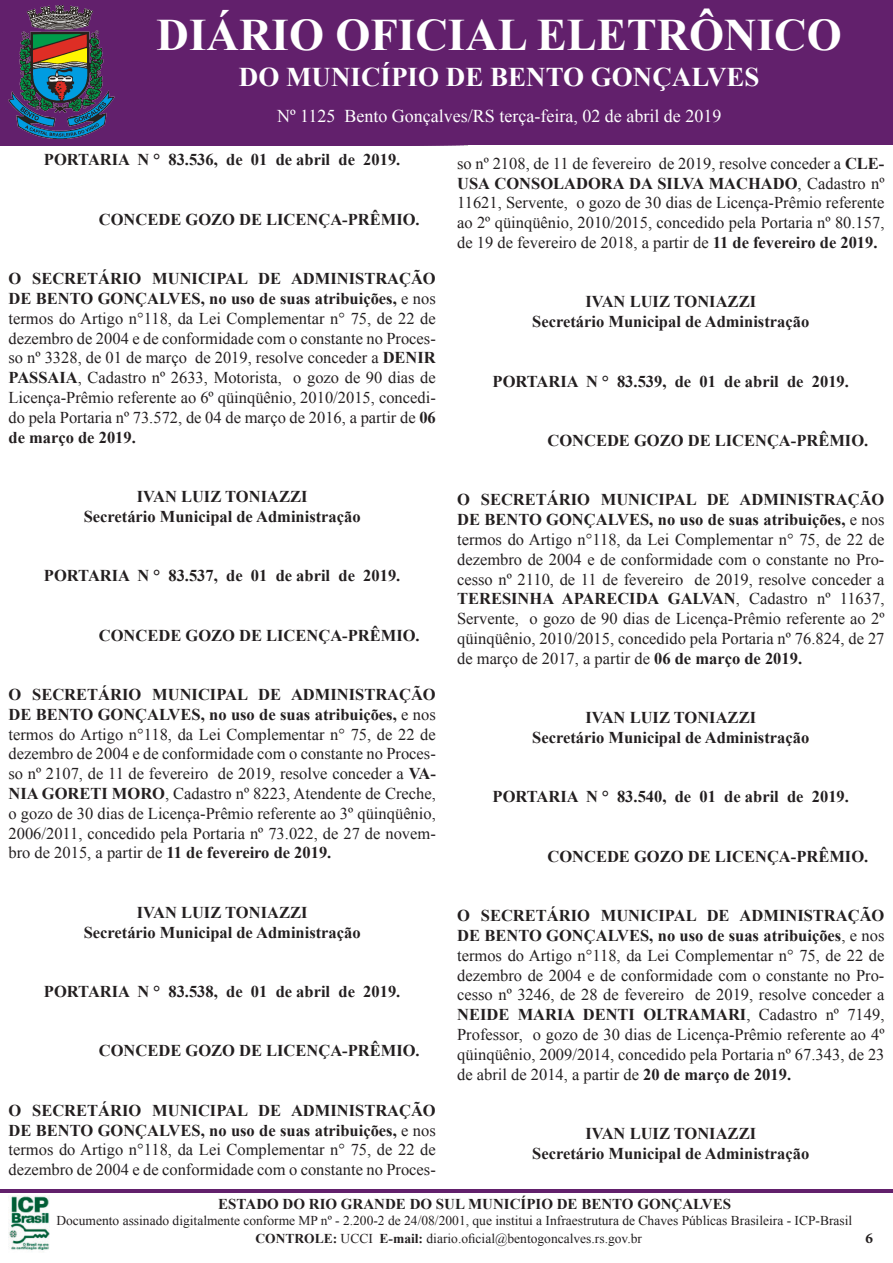
<style>
.page{position:relative;width:893px;height:1263px;background:#fff}
.page>*{position:absolute;margin:0;border:0;box-sizing:border-box;transform-origin:0 0}
.t1{font:700 45px "Times New Roman";color:#fff}
.t2{font:700 27px "Times New Roman";color:#fff}
.t3{font:18px "Times New Roman";color:#fff}
.t4{font:16.5px/19.8px "Times New Roman";color:#231f20;text-align:justify}
.t5{font:700 16.5px "Times New Roman";color:#231f20}
.t6{font:700 15px "Times New Roman";color:#231f20}
.t7{font:700 15px "Minion Pro";color:#231f20}
.t8{font:13.5px "Times New Roman";color:#231f20}
.s1{font-weight:700}
</style>
<div class="page">
<svg style="left:0;top:0;width:893px;height:146px;background:#60256c"></svg>
<hr style="left:0;top:1189px;width:893px;height:3px;background:#62206c">
<img style="left:9px;top:1195px;width:41px;height:56px">
<p class="t1" style="left:157px;top:4px;width:687px">DIÁRIO OFICIAL ELETRÔNICO</p>
<p class="t2" style="left:239px;top:58px;width:522px">DO MUNICÍPIO DE BENTO GONÇALVES</p>
<p class="t3" style="left:306px;top:104px;width:10px">3</p>
<p class="t3" style="left:501px;top:104px;width:16px">in</p>
<p class="t3" style="left:265px;top:104px;width:469px">Nº 472 Bento Gonçalves/RS Quarta-feira, 10 de Agosto de 2016</p>
<p class="t3" style="left:277px;top:104px;width:446px">Nº 1125 Bento Gonçalves/RS terça-feira, 02 de abril de 2019</p>
<p class="t5" style="left:44px;top:148px;width:358px">PORTARIA N ° 83.536, de 01 de abril de 2019.</p>
<p class="t5" style="left:99px;top:208px;width:322px">CONCEDE GOZO DE LICENÇA-PRÊMIO.</p>
<p class="t4" style="left:9px;top:268px;width:429px"><span class="s1">O SECRETÁRIO MUNICIPAL DE ADMINISTRAÇÃO DE BENTO GONÇALVES, no uso de suas atribuições,</span> e nos termos do Artigo n°118, da Lei Complementar n° 75, de 22 de dezembro de 2004 e de conformidade com o constante no Proces&shy;so nº 3328, de 01 de março de 2019, resolve conceder a <span class="s1">DENIR PASSAIA</span>, Cadastro nº 2633, Motorista, o gozo de 90 dias de Licença-Prêmio referente ao 6º qüinqüênio, 2010/2015, concedi&shy;do pela Portaria nº 73.572, de 04 de março de 2016, a partir de <span class="s1">06 de março de 2019.</span></p>
<p class="t5" style="left:137px;top:485px;width:172px">IVAN LUIZ TONIAZZI</p>
<p class="t5" style="left:84px;top:505px;width:278px">Secretário Municipal de Administração</p>
<p class="t5" style="left:44px;top:564px;width:358px">PORTARIA N ° 83.537, de 01 de abril de 2019.</p>
<p class="t5" style="left:99px;top:624px;width:322px">CONCEDE GOZO DE LICENÇA-PRÊMIO.</p>
<p class="t4" style="left:9px;top:684px;width:429px"><span class="s1">O SECRETÁRIO MUNICIPAL DE ADMINISTRAÇÃO DE BENTO GONÇALVES, no uso de suas atribuições,</span> e nos termos do Artigo n°118, da Lei Complementar n° 75, de 22 de dezembro de 2004 e de conformidade com o constante no Proces&shy;so nº 2107, de 11 de fevereiro de 2019, resolve conceder a <span class="s1">VA-NIA GORETI MORO</span>, Cadastro nº 8223, Atendente de Creche, o gozo de 30 dias de Licença-Prêmio referente ao 3º qüinqüênio, 2006/2011, concedido pela Portaria nº 73.022, de 27 de novem&shy;bro de 2015, a partir de <span class="s1">11 de fevereiro de 2019.</span></p>
<p class="t5" style="left:137px;top:901px;width:172px">IVAN LUIZ TONIAZZI</p>
<p class="t5" style="left:84px;top:921px;width:278px">Secretário Municipal de Administração</p>
<p class="t5" style="left:44px;top:980px;width:358px">PORTARIA N ° 83.538, de 01 de abril de 2019.</p>
<p class="t5" style="left:99px;top:1039px;width:322px">CONCEDE GOZO DE LICENÇA-PRÊMIO.</p>
<p class="t4" style="left:9px;top:1100px;width:429px"><span class="s1">O SECRETÁRIO MUNICIPAL DE ADMINISTRAÇÃO DE BENTO GONÇALVES, no uso de suas atribuições,</span> e nos termos do Artigo n°118, da Lei Complementar n° 75, de 22 de dezembro de 2004 e de conformidade com o constante no Proces-</p>
<p class="t4" style="left:457px;top:153px;width:429px">so nº 2108, de 11 de fevereiro de 2019, resolve conceder a <span class="s1">CLE-USA CONSOLADORA DA SILVA MACHADO</span>, Cadastro nº 11621, Servente, o gozo de 30 dias de Licença-Prêmio referente ao 2º qüinqüênio, 2010/2015, concedido pela Portaria nº 80.157, de 19 de fevereiro de 2018, a partir de <span class="s1">11 de fevereiro de 2019.</span></p>
<p class="t5" style="left:585px;top:290px;width:172px">IVAN LUIZ TONIAZZI</p>
<p class="t5" style="left:532px;top:310px;width:278px">Secretário Municipal de Administração</p>
<p class="t5" style="left:493px;top:370px;width:358px">PORTARIA N ° 83.539, de 01 de abril de 2019.</p>
<p class="t5" style="left:547px;top:429px;width:322px">CONCEDE GOZO DE LICENÇA-PRÊMIO.</p>
<p class="t4" style="left:457px;top:490px;width:429px"><span class="s1">O SECRETÁRIO MUNICIPAL DE ADMINISTRAÇÃO DE BENTO GONÇALVES, no uso de suas atribuições,</span> e nos termos do Artigo n°118, da Lei Complementar n° 75, de 22 de dezembro de 2004 e de conformidade com o constante no Pro&shy;cesso nº 2110, de 11 de fevereiro de 2019, resolve conceder a <span class="s1">TERESINHA APARECIDA GALVAN</span>, Cadastro nº 11637, Servente, o gozo de 90 dias de Licença-Prêmio referente ao 2º qüinqüênio, 2010/2015, concedido pela Portaria nº 76.824, de 27 de março de 2017, a partir de <span class="s1">06 de março de 2019.</span></p>
<p class="t5" style="left:585px;top:706px;width:172px">IVAN LUIZ TONIAZZI</p>
<p class="t5" style="left:532px;top:726px;width:278px">Secretário Municipal de Administração</p>
<p class="t5" style="left:493px;top:785px;width:358px">PORTARIA N ° 83.540, de 01 de abril de 2019.</p>
<p class="t5" style="left:547px;top:845px;width:322px">CONCEDE GOZO DE LICENÇA-PRÊMIO.</p>
<p class="t4" style="left:457px;top:905px;width:429px"><span class="s1">O SECRETÁRIO MUNICIPAL DE ADMINISTRAÇÃO DE BENTO GONÇALVES, no uso de suas atribuições</span>, e nos termos do Artigo n°118, da Lei Complementar n° 75, de 22 de dezembro de 2004 e de conformidade com o constante no Pro&shy;cesso nº 3246, de 28 de fevereiro de 2019, resolve conceder a <span class="s1">NEIDE MARIA DENTI OLTRAMARI</span>, Cadastro nº 7149, Professor, o gozo de 30 dias de Licença-Prêmio referente ao 4º qüinqüênio, 2009/2014, concedido pela Portaria nº 67.343, de 23 de abril de 2014, a partir de <span class="s1">20 de março de 2019.</span></p>
<p class="t5" style="left:585px;top:1122px;width:172px">IVAN LUIZ TONIAZZI</p>
<p class="t5" style="left:532px;top:1142px;width:278px">Secretário Municipal de Administração</p>
<p class="t6" style="left:218px;top:1193px;width:514px">ESTADO DO RIO GRANDE DO SUL MUNICÍPIO DE BENTO GONÇALVES</p>
<p class="t8" style="left:56px;top:1211px;width:797px">Documento assinado digitalmente conforme MP nº - 2.200-2 de 24/08/2001, que institui a Infraestrutura de Chaves Públicas Brasileira - ICP-Brasil</p>
<p class="t8" style="left:255px;top:1229px;width:388px"><span class="s1">CONTROLE:</span> UCCI <span class="s1">E-mail:</span> diario.oficial@bentogoncalves.rs.gov.br</p>
<p class="t7" style="left:865px;top:1227px;width:9px">6</p>
</div>
